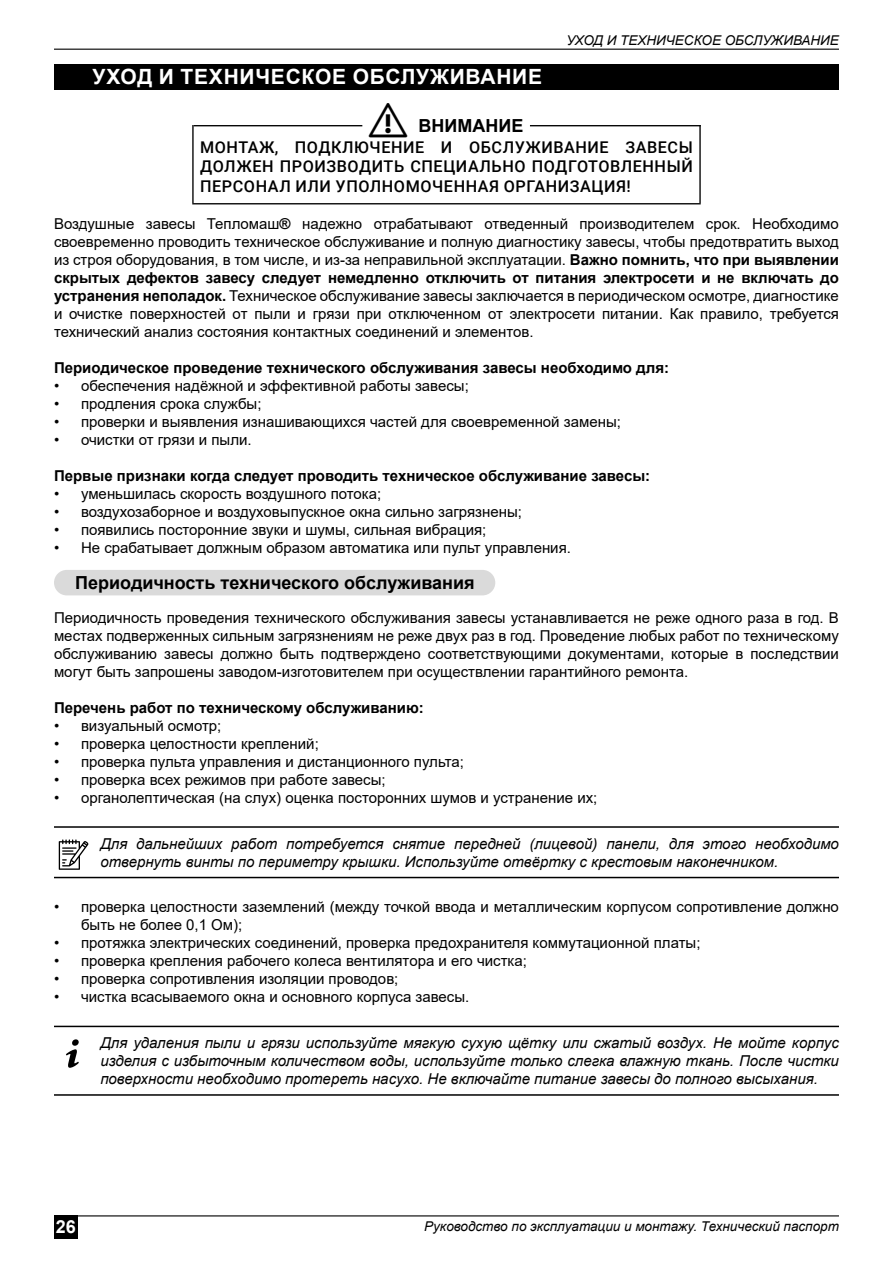
<style>
.page{position:relative;width:893px;height:1263px;background:#fff}
.page>*{position:absolute;margin:0;border:0;box-sizing:border-box;transform-origin:0 0}
.t1{font:700 21px "Arial";letter-spacing:.035em;color:#fff}
.t2{font:700 18px "Arial";color:#000}
.t3{font:700 18px "Arial";color:#fff}
.t4{font:500 16.2px/19.4px "Roboto";letter-spacing:.035em;color:#000;text-align:justify}
.t5{font:15px/18px "Arial";color:#000;text-align:justify}
.t6{font:italic 15px/18px "Arial";color:#000;text-align:justify}
.t7{font:700 15px "Arial";color:#000}
.t8{font:italic 13.5px "Arial";color:#000}
.s1{font-weight:700}
</style>
<div class="page">
<div style="left:54px;top:1215px;width:23px;height:24px;background:#000"></div>
<hr style="left:77px;top:1215px;width:762px;height:1px;background:#000">
<hr style="left:54px;top:49px;width:785px;height:1px;background:#000">
<hr style="left:194px;top:125px;width:168px;height:1px;background:#000">
<hr style="left:530px;top:125px;width:171px;height:1px;background:#000">
<hr style="left:192px;top:125px;width:2px;height:78px;background:#000">
<hr style="left:192px;top:203px;width:509px;height:1px;background:#000">
<hr style="left:699px;top:125px;width:2px;height:78px;background:#000">
<hr style="left:54px;top:1026px;width:785px;height:1px;background:#000">
<hr style="left:54px;top:1094px;width:785px;height:2px;background:#000">
<svg style="left:66px;top:1039px;width:13px;height:29px"></svg>
<div style="left:54px;top:64px;width:785px;height:25px;background:#000"></div>
<div style="left:54px;top:570px;width:441px;height:25px;background:#dadada;border-radius:13px"></div>
<hr style="left:54px;top:826px;width:785px;height:2px;background:#000">
<hr style="left:54px;top:877px;width:785px;height:1px;background:#000">
<svg style="left:59px;top:839px;width:30px;height:31px"></svg>
<h1 class="t1" style="left:93px;top:62px;width:451px">УХОД И ТЕХНИЧЕСКОЕ ОБСЛУЖИВАНИЕ</h1>
<p class="t2" style="left:418px;top:113px;width:106px">ВНИМАНИЕ</p>
<p class="t8" style="left:566px;top:32px;width:274px">УХОД И ТЕХНИЧЕСКОЕ ОБСЛУЖИВАНИЕ</p>
<p class="t4" style="left:200px;top:137px;width:494px">МОНТАЖ, ПОДКЛЮЧЕНИЕ И ОБСЛУЖИВАНИЕ ЗАВЕСЫ ДОЛЖЕН ПРОИЗВОДИТЬ СПЕЦИАЛЬНО ПОДГОТОВЛЕННЫЙ ПЕРСОНАЛ ИЛИ УПОЛНОМОЧЕННАЯ ОРГАНИЗАЦИЯ!</p>
<p class="t5" style="left:54px;top:214px;width:786px">Воздушные завесы Тепломаш<span class="s1">®</span> надежно отрабатывают отведенный производителем срок. Необходимо своевременно проводить техническое обслуживание и полную диагностику завесы, чтобы предотвратить выход из строя оборудования, в том числе, и из-за неправильной эксплуатации. <span class="s1">Важно помнить, что при выявлении скрытых дефектов завесу следует немедленно отключить от питания электросети и не включать до устранения неполадок.</span> Техническое обслуживание завесы заключается в периодическом осмотре, диагностике и очистке поверхностей от пыли и грязи при отключенном от электросети питании. Как правило, требуется технический анализ состояния контактных соединений и элементов.</p>
<p class="t7" style="left:54px;top:357px;width:617px">Периодическое проведение технического обслуживания завесы необходимо для:</p>
<p class="t5" style="left:54px;top:376px;width:416px">• обеспечения надёжной и эффективной работы завесы;</p>
<p class="t5" style="left:54px;top:394px;width:209px">• продления срока службы;</p>
<p class="t5" style="left:54px;top:412px;width:568px">• проверки и выявления изнашивающихся частей для своевременной замены;</p>
<p class="t5" style="left:54px;top:430px;width:199px">• очистки от грязи и пыли.</p>
<p class="t7" style="left:54px;top:465px;width:598px">Первые признаки когда следует проводить техническое обслуживание завесы:</p>
<p class="t5" style="left:54px;top:484px;width:329px">• уменьшилась скорость воздушного потока;</p>
<p class="t5" style="left:54px;top:502px;width:469px">• воздухозаборное и воздуховыпускное окна сильно загрязнены;</p>
<p class="t5" style="left:54px;top:520px;width:434px">• появились посторонние звуки и шумы, сильная вибрация;</p>
<p class="t5" style="left:54px;top:538px;width:518px">• Не срабатывает должным образом автоматика или пульт управления.</p>
<p class="t2" style="left:75px;top:570px;width:401px">Периодичность технического обслуживания</p>
<p class="t5" style="left:54px;top:609px;width:786px">Периодичность проведения технического обслуживания завесы устанавливается не реже одного раза в год. В местах подверженных сильным загрязнениям не реже двух раз в год. Проведение любых работ по техническому обслуживанию завесы должно быть подтверждено соответствующими документами, которые в последствии могут быть запрошены заводом-изготовителем при осуществлении гарантийного ремонта.</p>
<p class="t7" style="left:54px;top:698px;width:371px">Перечень работ по техническому обслуживанию:</p>
<p class="t5" style="left:54px;top:717px;width:169px">• визуальный осмотр;</p>
<p class="t5" style="left:54px;top:735px;width:266px">• проверка целостности креплений;</p>
<p class="t5" style="left:54px;top:753px;width:411px">• проверка пульта управления и дистанционного пульта;</p>
<p class="t5" style="left:54px;top:771px;width:333px">• проверка всех режимов при работе завесы;</p>
<p class="t5" style="left:54px;top:789px;width:545px">• органолептическая (на слух) оценка посторонних шумов и устранение их;</p>
<p class="t6" style="left:100px;top:835px;width:740px">Для дальнейших работ потребуется снятие передней (лицевой) панели, для этого необходимо отвернуть винты по периметру крышки. Используйте отвёртку с крестовым наконечником.</p>
<p class="t5" style="left:81px;top:898px;width:759px;text-indent:-27px">• проверка целостности заземлений (между точкой ввода и металлическим корпусом сопротивление должно быть не более 0,1 Ом);</p>
<p class="t5" style="left:54px;top:934px;width:648px">• протяжка электрических соединений, проверка предохранителя коммутационной платы;</p>
<p class="t5" style="left:54px;top:952px;width:475px">• проверка крепления рабочего колеса вентилятора и его чистка;</p>
<p class="t5" style="left:54px;top:970px;width:346px">• проверка сопротивления изоляции проводов;</p>
<p class="t5" style="left:54px;top:988px;width:417px">• чистка всасываемого окна и основного корпуса завесы.</p>
<p class="t6" style="left:100px;top:1034px;width:740px">Для удаления пыли и грязи используйте мягкую сухую щётку или сжатый воздух. Не мойте корпус изделия с избыточным количеством воды, используйте только слегка влажную ткань. После чистки поверхности необходимо протереть насухо. Не включайте питание завесы до полного высыхания.</p>
<p class="t3" style="left:56px;top:1214px;width:22px">26</p>
<p class="t8" style="left:424px;top:1217px;width:416px">Руководство по эксплуатации и монтажу. Технический паспорт</p>
</div>
